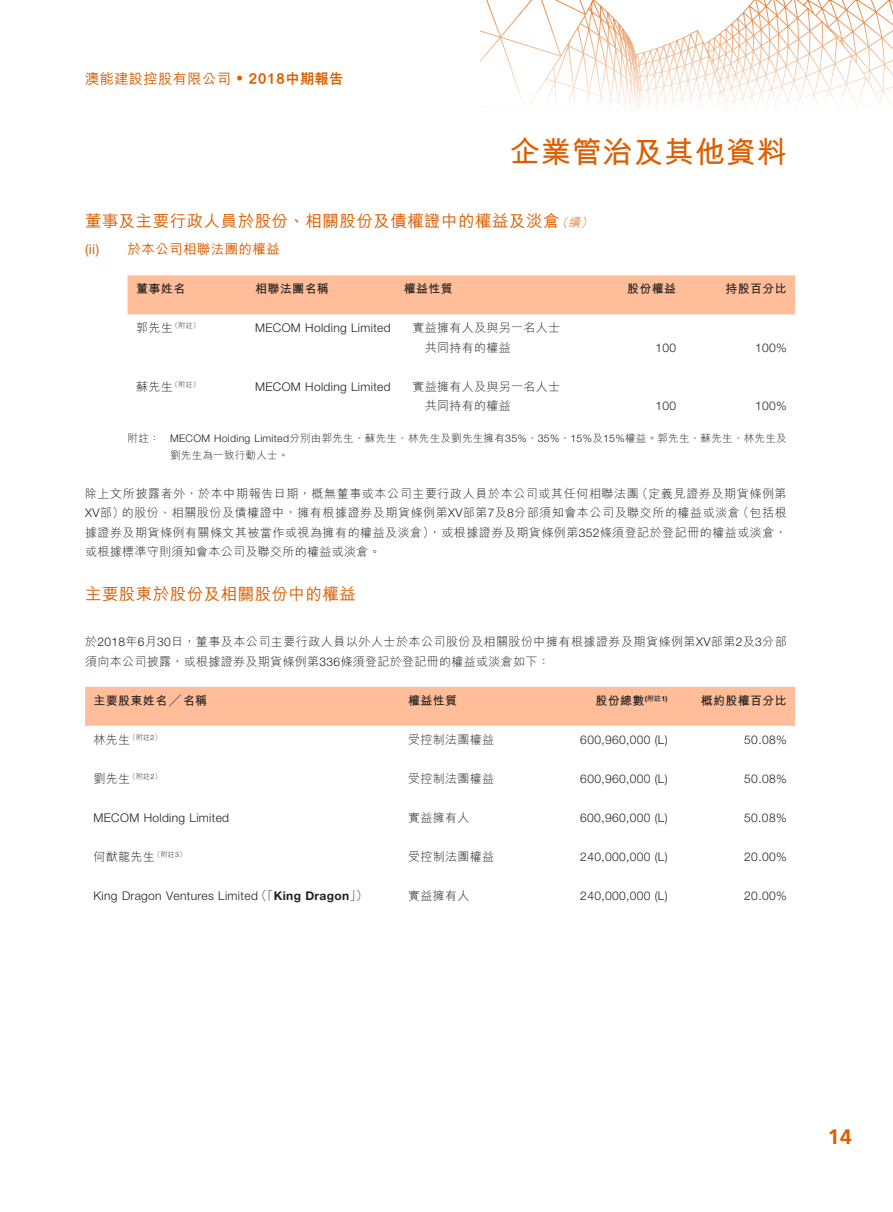
<style>
.page{position:relative;width:893px;height:1212px;background:#fff}
.page>*{position:absolute;margin:0;border:0;box-sizing:border-box;transform-origin:0 0}
.t1{font:700 30px "M Hei HK";letter-spacing:.03em;color:#dc5e00}
.t2{font:700 21px "Frutiger LT Std";color:#dc5e00}
.t3{font:500 16.5px "M Hei HK";letter-spacing:.03em;color:#dc5e00}
.t4{font:500 14.25px "M Hei HK";letter-spacing:.03em;color:#dc5e00}
.t5{font:500 13.5px "M Hei HK";letter-spacing:.03em;color:#dc5e00}
.t6{font:13.5px "Helvetica Neue LT Std";color:#dc5e00}
.t7{font:300 12px/19.5px "M Hei HK";letter-spacing:.04em;color:#231f20}
.t8{font:300 12px "Helvetica Neue LT Std";letter-spacing:.03em;color:#231f20}
.t9{font:700 12px "M Hei HK";letter-spacing:.03em;color:#231f20}
.t10{font:700 12px "Helvetica Neue LT Std";letter-spacing:.03em;color:#231f20}
.t11{font:italic 300 12px "M Hei HK";color:#dc5e00}
.t12{font:300 10.5px "M Hei HK";letter-spacing:.03em;color:#231f20}
.t13{font:300 7.05px "M Hei HK";letter-spacing:.03em;color:#231f20}
.t14{font:700 7.05px "Helvetica Neue LT Std";color:#231f20}
.s1{font-family:"Frutiger LT Std";font-weight:400}
.s2{font-weight:800}
.s3{font-family:"Helvetica Neue LT Std"}
.s4{font-family:"M Hei HK"}
.s5{font-family:"M Hei HK";font-weight:300}
</style>
<div class="page">
<svg style="left:480px;top:0;width:413px;height:108px"></svg>
<div style="left:128px;top:275px;width:667px;height:39px;background:#ffbe99"></div>
<div style="left:85px;top:687px;width:710px;height:39px;background:#ffbe99"></div>
<p class="t4" style="left:85px;top:69px;width:260px">澳能建設控股有限公司 <span class="s1">•</span> <span class="s2">2018中期報告</span></p>
<h1 class="t1" style="left:510px;top:130px;width:278px">企業管治及其他資料</h1>
<h3 class="t3" style="left:85px;top:209px;width:476px">董事及主要行政人員於股份、相關股份及債權證中的權益及淡倉</h3>
<p class="t5" style="left:128px;top:240px;width:154px">於本公司相聯法團的權益</p>
<p class="t11" style="left:568px;top:215px;width:16px">續</p>
<p class="t11" style="left:556px;top:215px;width:16px">（</p>
<p class="t11" style="left:581px;top:215px;width:16px">(</p>
<p class="t6" style="left:85px;top:241px;width:16px">i i( )</p>
<p class="t9" style="left:136px;top:280px;width:51px">董事姓名</p>
<p class="t9" style="left:255px;top:280px;width:75px">相聯法團名稱</p>
<p class="t9" style="left:404px;top:280px;width:51px">權益性質</p>
<p class="t7" style="left:136px;top:318px;width:38px">郭先生</p>
<p class="t13" style="left:171px;top:321px;width:30px">（附註）</p>
<p class="t8" style="left:255px;top:321px;width:137px">MECOM Holding Limited</p>
<p class="t7" style="left:412px;top:318px;width:149px">實益擁有人及與另一名人士</p>
<p class="t7" style="left:136px;top:376px;width:38px">蘇先生</p>
<p class="t13" style="left:171px;top:379px;width:30px">（附註）</p>
<p class="t8" style="left:255px;top:379px;width:137px">MECOM Holding Limited</p>
<p class="t7" style="left:425px;top:337px;width:88px">共同持有的權益</p>
<p class="t7" style="left:412px;top:376px;width:149px">實益擁有人及與另一名人士</p>
<p class="t9" style="left:627px;top:280px;width:51px">股份權益</p>
<p class="t8" style="left:655px;top:340px;width:22px">100</p>
<p class="t9" style="left:725px;top:280px;width:63px">持股百分比</p>
<p class="t8" style="left:755px;top:340px;width:33px">100%</p>
<p class="t12" style="left:128px;top:431px;width:34px">附註：</p>
<p class="t7" style="left:425px;top:396px;width:88px">共同持有的權益</p>
<p class="t12" style="left:170px;top:431px;width:618px"><span class="s3">MECOM Holding Limited</span>分別由郭先生、蘇先生、林先生及劉先生擁有<span class="s3">35%</span>、<span class="s3">35%</span>、<span class="s3">15%</span>及<span class="s3">15%</span>權益。郭先生、蘇先生、林先生及</p>
<p class="t8" style="left:755px;top:399px;width:33px">100%</p>
<p class="t8" style="left:655px;top:399px;width:22px">100</p>
<p class="t12" style="left:170px;top:447px;width:120px">劉先生為一致行動人士。</p>
<p class="t7" style="left:636px;top:483px;width:152px">（定義見證券及期貨條例第</p>
<p class="t7" style="left:85px;top:483px;width:555px">除上文所披露者外，於本中期報告日期，概無董事或本公司主要行政人員於本公司或其任何相聯法團</p>
<p class="t7" style="left:122px;top:503px;width:620px">的股份、相關股份及債權證中，擁有根據證券及期貨條例第<span class="s3">XV</span>部第 及<span class="s3">7 8</span>分部須知會本公司及聯交所的權益或淡倉</p>
<p class="t8" style="left:85px;top:506px;width:41px">XV<span class="s4">部）</span></p>
<p class="t7" style="left:85px;top:522px;width:703px">據證券及期貨條例有關條文其被當作或視為擁有的權益及淡倉，）或根據證券及期貨條例第<span class="s3">352</span>條須登記於登記冊的權益或淡倉，或根據標準守則須知會本公司及聯交所的權益或淡倉。</p>
<h3 class="t3" style="left:85px;top:582px;width:272px">主要股東於股份及相關股份中的權益</h3>
<p class="t7" style="left:85px;top:632px;width:703px">於<span class="s3">2018</span>年 月<span class="s3">6 30</span>日，董事及本公司主要行政人員以外人士於本公司股份及相關股份中擁有根據證券及期貨條例第<span class="s3">XV</span>部第 及<span class="s3">2 3</span>分部須向本公司披露，或根據證券及期貨條例第<span class="s3">336</span>條須登記於登記冊的權益或淡倉如下：</p>
<p class="t9" style="left:701px;top:692px;width:88px">概約股權百分比</p>
<p class="t7" style="left:737px;top:503px;width:51px">（包括根</p>
<p class="t9" style="left:94px;top:692px;width:115px">主要股東姓名╱名稱</p>
<p class="t9" style="left:408px;top:692px;width:51px">權益性質</p>
<p class="t9" style="left:595px;top:692px;width:51px">股份總數</p>
<p class="t14" style="left:645px;top:694px;width:24px">(<span class="s4">附註</span> )1</p>
<p class="t7" style="left:94px;top:729px;width:38px">林先生</p>
<p class="t13" style="left:129px;top:732px;width:34px">（附註 ）<span class="s3">2</span></p>
<p class="t7" style="left:408px;top:729px;width:88px">受控制法團權益</p>
<p class="t8" style="left:580px;top:732px;width:89px">600,960,000 ( (L</p>
<p class="t8" style="left:744px;top:732px;width:44px">50.08%</p>
<p class="t7" style="left:94px;top:768px;width:38px">劉先生</p>
<p class="t13" style="left:129px;top:771px;width:34px">（附註 ）<span class="s3">2</span></p>
<p class="t7" style="left:408px;top:768px;width:88px">受控制法團權益</p>
<p class="t8" style="left:580px;top:771px;width:89px">600,960,000 ( (L</p>
<p class="t8" style="left:744px;top:771px;width:44px">50.08%</p>
<p class="t8" style="left:94px;top:810px;width:137px">MECOM Holding Limited</p>
<p class="t7" style="left:408px;top:807px;width:63px">實益擁有人</p>
<p class="t8" style="left:580px;top:810px;width:89px">600,960,000 ( (L</p>
<p class="t8" style="left:744px;top:810px;width:44px">50.08%</p>
<p class="t7" style="left:94px;top:846px;width:63px">何猷龍先生</p>
<p class="t13" style="left:153px;top:849px;width:34px">（附註 ）<span class="s3">3</span></p>
<p class="t7" style="left:408px;top:846px;width:88px">受控制法團權益</p>
<p class="t8" style="left:580px;top:849px;width:89px">240,000,000 ( (L</p>
<p class="t8" style="left:744px;top:849px;width:44px">20.00%</p>
<p class="t10" style="left:255px;top:888px;width:114px"><span class="s5">（「</span>King Dragon<span class="s5">」）</span></p>
<p class="t8" style="left:94px;top:888px;width:166px">King Dragon Ventures Limited</p>
<p class="t7" style="left:408px;top:885px;width:63px">實益擁有人</p>
<p class="t8" style="left:580px;top:888px;width:89px">240,000,000 ( (L</p>
<p class="t8" style="left:744px;top:888px;width:44px">20.00%</p>
<h2 class="t2" style="left:828px;top:1125px;width:25px">14</h2>
</div>
